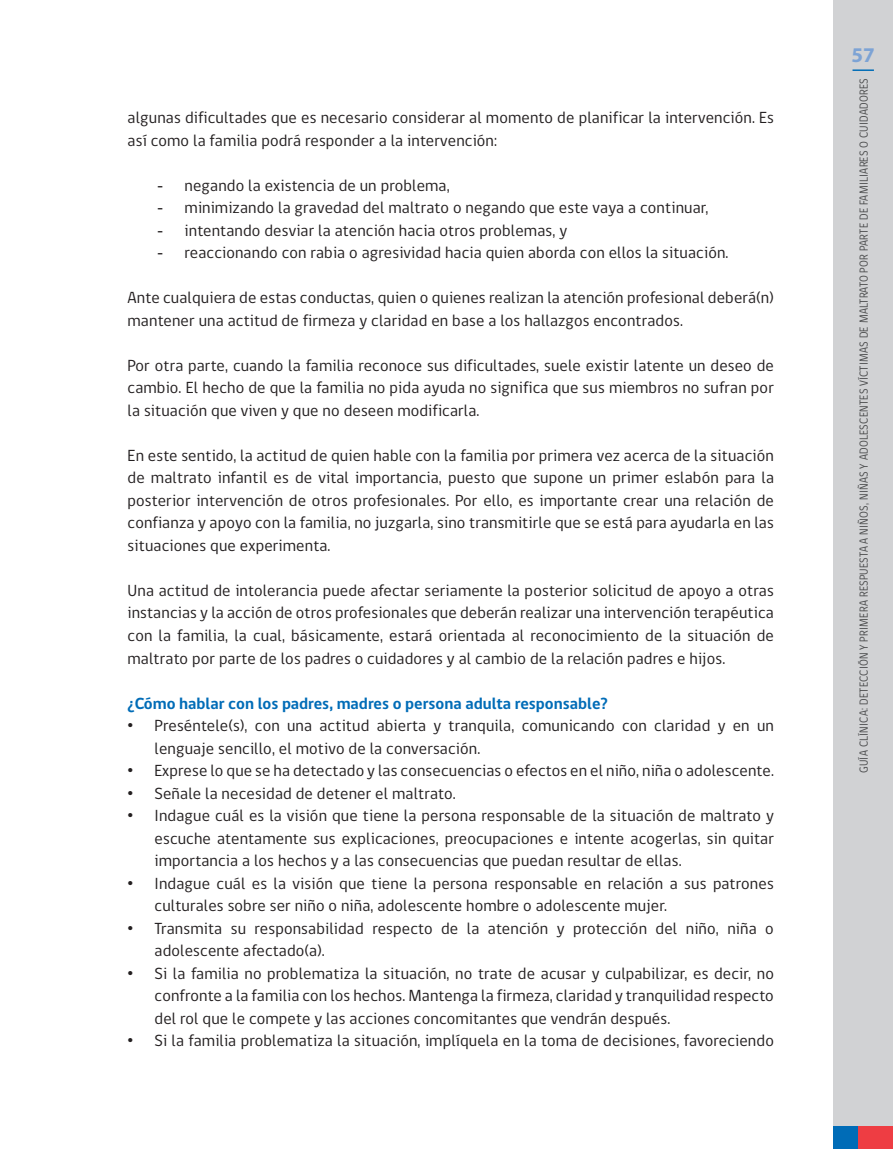
<style>
.page{position:relative;width:893px;height:1149px;background:#fff}
.page>*{position:absolute;margin:0;border:0;box-sizing:border-box;transform-origin:0 0}
.t1{font:700 21px "Myriad Pro";color:#7da3d5}
.t2{font:16.5px/22.5px "gob CL";letter-spacing:.01em;color:#231f20}
.t3{font:700 16.5px "gob CL";color:#006cb7}
.t4{font:12px "gob CL";letter-spacing:.025em;color:#4b4c4d;scale:.9 1}
.s1{font-family:"Arial"}
</style>
<div class="page">
<div style="left:833px;top:0;width:60px;height:1148px;background:#d1d2d4"></div>
<div style="left:833px;top:1125px;width:25px;height:23px;background:#006cb7"></div>
<div style="left:858px;top:1125px;width:35px;height:23px;background:#ee3d43"></div>
<hr style="left:852px;top:69px;width:22px;height:2px;background:#006cb7">
<p class="t2" style="left:128px;top:107px;width:648px">algunas dificultades que es necesario considerar al momento de planificar la intervención. Es así como la familia podrá responder a la intervención:</p>
<p class="t2" style="left:158px;top:174px;width:294px"><span class="s1">-</span> negando la existencia de un problema,</p>
<p class="t2" style="left:158px;top:197px;width:552px"><span class="s1">-</span> minimizando la gravedad del maltrato o negando que este vaya a continuar,</p>
<p class="t2" style="left:158px;top:219px;width:411px"><span class="s1">-</span> intentando desviar la atención hacia otros problemas, y</p>
<p class="t2" style="left:158px;top:242px;width:572px"><span class="s1">-</span> reaccionando con rabia o agresividad hacia quien aborda con ellos la situación.</p>
<p class="t2" style="left:128px;top:287px;width:648px">Ante cualquiera de estas conductas, quien o quienes realizan la atención profesional deberá(n) mantener una actitud de firmeza y claridad en base a los hallazgos encontrados.</p>
<p class="t2" style="left:128px;top:354px;width:648px;text-align:justify">Por otra parte, cuando la familia reconoce sus dificultades, suele existir latente un deseo de cambio. El hecho de que la familia no pida ayuda no significa que sus miembros no sufran por la situación que viven y que no deseen modificarla.</p>
<p class="t2" style="left:128px;top:444px;width:648px;text-align:justify">En este sentido, la actitud de quien hable con la familia por primera vez acerca de la situación de maltrato infantil es de vital importancia, puesto que supone un primer eslabón para la posterior intervención de otros profesionales. Por ello, es importante crear una relación de confianza y apoyo con la familia, no juzgarla, sino transmitirle que se está para ayudarla en las situaciones que experimenta.</p>
<p class="t2" style="left:128px;top:579px;width:648px;text-align:justify">Una actitud de intolerancia puede afectar seriamente la posterior solicitud de apoyo a otras instancias y la acción de otros profesionales que deberán realizar una intervención terapéutica con la familia, la cual, básicamente, estará orientada al reconocimiento de la situación de maltrato por parte de los padres o cuidadores y al cambio de la relación padres e hijos.</p>
<p class="t3" style="left:128px;top:691px;width:482px">¿Cómo hablar con los padres, madres o persona adulta responsable?</p>
<p class="t2" style="left:155px;top:714px;width:621px;text-indent:-27px"><span class="s1">•</span> Preséntele(s), con una actitud abierta y tranquila, comunicando con claridad y en un lenguaje sencillo, el motivo de la conversación.</p>
<p class="t2" style="left:128px;top:759px;width:648px"><span class="s1">•</span> Exprese lo que se ha detectado y las consecuencias o efectos en el niño, niña o adolescente.</p>
<p class="t2" style="left:128px;top:782px;width:330px"><span class="s1">•</span> Señale la necesidad de detener el maltrato.</p>
<p class="t2" style="left:155px;top:804px;width:621px;text-align:justify;text-indent:-27px"><span class="s1">•</span> Indague cuál es la visión que tiene la persona responsable de la situación de maltrato y escuche atentamente sus explicaciones, preocupaciones e intente acogerlas, sin quitar importancia a los hechos y a las consecuencias que puedan resultar de ellas.</p>
<p class="t2" style="left:155px;top:872px;width:621px;text-indent:-27px"><span class="s1">•</span> Indague cuál es la visión que tiene la persona responsable en relación a sus patrones culturales sobre ser niño o niña, adolescente hombre o adolescente mujer.</p>
<p class="t2" style="left:155px;top:917px;width:621px;text-indent:-27px"><span class="s1">•</span> Transmita su responsabilidad respecto de la atención y protección del niño, niña o adolescente afectado(a).</p>
<p class="t2" style="left:155px;top:962px;width:621px;text-align:justify;text-indent:-27px"><span class="s1">•</span> Si la familia no problematiza la situación, no trate de acusar y culpabilizar, es decir, no confronte a la familia con los hechos. Mantenga la firmeza, claridad y tranquilidad respecto del rol que le compete y las acciones concomitantes que vendrán después.</p>
<p class="t2" style="left:128px;top:1029px;width:648px"><span class="s1">•</span> Si la familia problematiza la situación, implíquela en la toma de decisiones, favoreciendo</p>
<p class="t1" style="left:851px;top:41px;width:25px">57</p>
<p class="t4" style="left:855px;top:773px;width:773px;rotate:-90deg">GUÍA CLÍNICA: Detección y pri mera respuesta a ni ños, ni ñas y adolescentes vícti mas de maltrato por parte de familiares o cuidadores</p>
</div>
